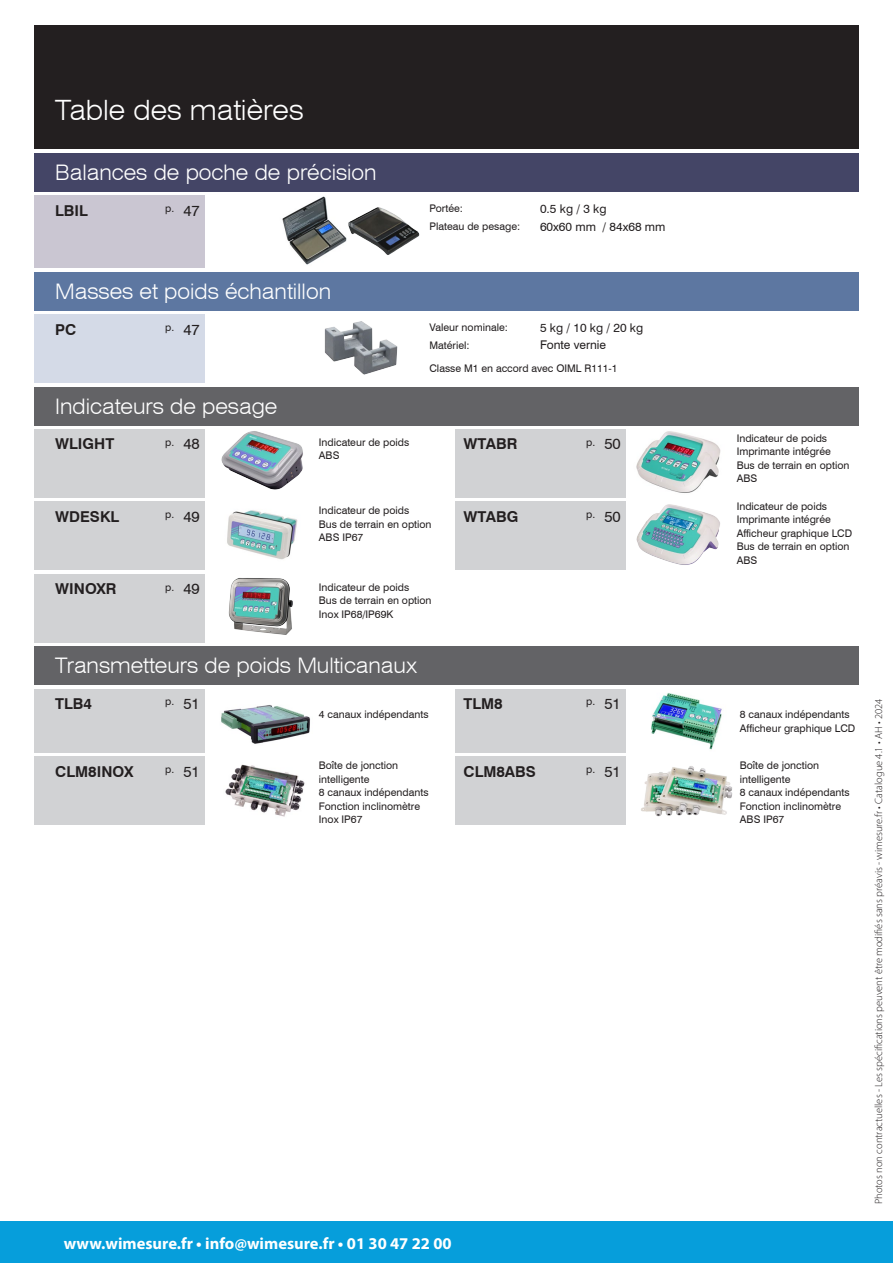
<style>
.page{position:relative;width:893px;height:1263px;background:#fff}
.page>*{position:absolute;margin:0;border:0;box-sizing:border-box;transform-origin:0 0}
.t1{font:300 expanded 28.05px "Swiss 721 BT";color:#fff;scale:.91 1}
.t2{font:300 expanded 21.45px "Swiss 721 BT";color:#fff;scale:.91 1}
.t3{font:500 19.5px "Bank Gothic BT";letter-spacing:-.05em;color:#fff}
.t4{font:700 16.5px "Myriad Pro";color:#fff}
.t5{font:700 15px "Swiss 721 BT";color:#231f20}
.t6{font:15px "Swiss 721 BT";color:#231f20}
.t7{font:12px/18px "Swiss 721 BT";color:#231f20}
.t8{font:10.5px/13.5px "Swiss 721 BT";color:#231f20}
.t9{font:300 10.5px "Myriad Pro";color:#231f20}
</style>
<div class="page">
<div style="left:0;top:1221px;width:893px;height:42px;background:#069edb"></div>
<div style="left:34px;top:26px;width:825px;height:123px;background:#231f20"></div>
<div style="left:34px;top:153px;width:825px;height:38px;background:#444566"></div>
<div style="left:34px;top:272px;width:825px;height:38px;background:#5d77a1"></div>
<div style="left:34px;top:387px;width:825px;height:38px;background:#636366"></div>
<div style="left:34px;top:646px;width:825px;height:39px;background:#636366"></div>
<div style="left:34px;top:196px;width:170px;height:72px;background:#cac6d2"></div>
<div style="left:34px;top:315px;width:170px;height:68px;background:#d4dae7"></div>
<div style="left:34px;top:429px;width:170px;height:68px;background:#d1d2d4"></div>
<div style="left:34px;top:689px;width:170px;height:64px;background:#d1d2d4"></div>
<div style="left:34px;top:502px;width:170px;height:68px;background:#d1d2d4"></div>
<div style="left:34px;top:757px;width:170px;height:68px;background:#d1d2d4"></div>
<div style="left:34px;top:574px;width:170px;height:68px;background:#d1d2d4"></div>
<div style="left:455px;top:689px;width:170px;height:64px;background:#d1d2d4"></div>
<div style="left:455px;top:429px;width:170px;height:68px;background:#d1d2d4"></div>
<div style="left:455px;top:757px;width:170px;height:68px;background:#d1d2d4"></div>
<div style="left:455px;top:502px;width:170px;height:68px;background:#d1d2d4"></div>
<img style="left:348px;top:207px;width:72px;height:48px">
<img style="left:282px;top:196px;width:65px;height:69px">
<img style="left:324px;top:321px;width:74px;height:54px">
<img style="left:221px;top:431px;width:82px;height:59px">
<img style="left:221px;top:705px;width:89px;height:39px">
<img style="left:227px;top:510px;width:71px;height:50px">
<img style="left:225px;top:764px;width:80px;height:53px">
<img style="left:228px;top:578px;width:65px;height:57px">
<img style="left:651px;top:693px;width:71px;height:57px">
<img style="left:636px;top:431px;width:85px;height:62px">
<img style="left:641px;top:766px;width:92px;height:51px">
<img style="left:636px;top:504px;width:84px;height:61px">
<p class="t1" style="left:55px;top:94px;width:274px">Table des matières</p>
<p class="t2" style="left:55px;top:159px;width:355px">Balances de poche de précision</p>
<p class="t5" style="left:55px;top:201px;width:34px">LBIL</p>
<p class="t8" style="left:165px;top:202px;width:11px">p.</p>
<p class="t6" style="left:183px;top:201px;width:18px">47</p>
<p class="t8" style="left:429px;top:199px;width:92px;line-height:18px">Portée:<br>Plateau de pesage:</p>
<p class="t7" style="left:540px;top:200px;width:127px">0.5 kg / 3 kg<br>60x60 mm / 84x68 mm</p>
<p class="t2" style="left:55px;top:278px;width:305px">Masses et poids échantillon</p>
<p class="t5" style="left:55px;top:320px;width:23px">PC</p>
<p class="t8" style="left:165px;top:321px;width:11px">p.</p>
<p class="t6" style="left:183px;top:320px;width:18px">47</p>
<p class="t8" style="left:429px;top:318px;width:80px;line-height:18px">Valeur nominale:<br>Matériel:</p>
<p class="t7" style="left:540px;top:319px;width:105px">5 kg / 10 kg / 20 kg</p>
<p class="t7" style="left:540px;top:336px;width:68px">Fonte vernie</p>
<p class="t8" style="left:429px;top:361px;width:190px">Classe M1 en accord avec OIML R111-1</p>
<p class="t2" style="left:55px;top:393px;width:246px">Indicateurs de pesage</p>
<p class="t5" style="left:55px;top:435px;width:61px">WLIGHT</p>
<p class="t8" style="left:165px;top:435px;width:11px">p.</p>
<p class="t6" style="left:183px;top:435px;width:18px">48</p>
<p class="t8" style="left:319px;top:435px;width:92px">Indicateur de poids<br>ABS</p>
<p class="t5" style="left:463px;top:435px;width:55px">WTABR</p>
<p class="t8" style="left:586px;top:435px;width:11px">p.</p>
<p class="t6" style="left:604px;top:435px;width:18px">50</p>
<p class="t5" style="left:55px;top:507px;width:65px">WDESKL</p>
<p class="t5" style="left:55px;top:579px;width:63px">WINOXR</p>
<p class="t8" style="left:165px;top:508px;width:11px">p.</p>
<p class="t6" style="left:183px;top:507px;width:18px">49</p>
<p class="t8" style="left:165px;top:580px;width:11px">p.</p>
<p class="t6" style="left:183px;top:580px;width:18px">49</p>
<p class="t8" style="left:319px;top:503px;width:114px">Indicateur de poids<br>Bus de terrain en option<br>ABS IP67</p>
<p class="t8" style="left:319px;top:580px;width:114px">Indicateur de poids<br>Bus de terrain en option<br>Inox IP68/IP69K</p>
<p class="t2" style="left:55px;top:652px;width:399px">Transmetteurs de poids Multicanaux</p>
<p class="t5" style="left:55px;top:694px;width:38px">TLB4</p>
<p class="t5" style="left:55px;top:762px;width:80px">CLM8INOX</p>
<p class="t8" style="left:165px;top:695px;width:11px">p.</p>
<p class="t6" style="left:183px;top:694px;width:18px">51</p>
<p class="t8" style="left:165px;top:763px;width:11px">p.</p>
<p class="t6" style="left:183px;top:762px;width:18px">51</p>
<p class="t8" style="left:319px;top:707px;width:111px">4 canaux indépendants</p>
<p class="t8" style="left:319px;top:759px;width:111px">Boîte de jonction intelligente<br>8 canaux indépendants<br>Fonction inclinomètre<br>Inox IP67</p>
<p class="t5" style="left:463px;top:507px;width:57px">WTABG</p>
<p class="t5" style="left:463px;top:694px;width:41px">TLM8</p>
<p class="t5" style="left:463px;top:762px;width:74px">CLM8ABS</p>
<p class="t8" style="left:586px;top:508px;width:11px">p.</p>
<p class="t6" style="left:604px;top:507px;width:18px">50</p>
<p class="t8" style="left:586px;top:695px;width:11px">p.</p>
<p class="t6" style="left:604px;top:694px;width:18px">51</p>
<p class="t8" style="left:586px;top:763px;width:11px">p.</p>
<p class="t6" style="left:604px;top:762px;width:18px">51</p>
<p class="t3" style="left:51px;top:1226px;width:90px">LAUMAS</p>
<h3 class="t4" style="left:64px;top:1232px;width:389px">www.wimesure.fr • info@wimesure.fr • 01 30 47 22 00</h3>
<p class="t8" style="left:737px;top:431px;width:114px">Indicateur de poids<br>Imprimante intégrée<br>Bus de terrain en option<br>ABS</p>
<p class="t8" style="left:737px;top:499px;width:117px">Indicateur de poids<br>Imprimante intégrée<br>Afficheur graphique LCD<br>Bus de terrain en option<br>ABS</p>
<p class="t8" style="left:740px;top:708px;width:117px">8 canaux indépendants<br>Afficheur graphique LCD</p>
<p class="t8" style="left:740px;top:759px;width:111px">Boîte de jonction intelligente<br>8 canaux indépendants<br>Fonction inclinomètre<br>ABS IP67</p>
<p class="t9" style="left:872px;top:1204px;width:507px;rotate:-90deg">Photos non contractuelles - Les spécifications peuvent être modifiés sans préavis - wimesure.fr • Catalogue 4.1 • AH • 2024</p>
</div>
